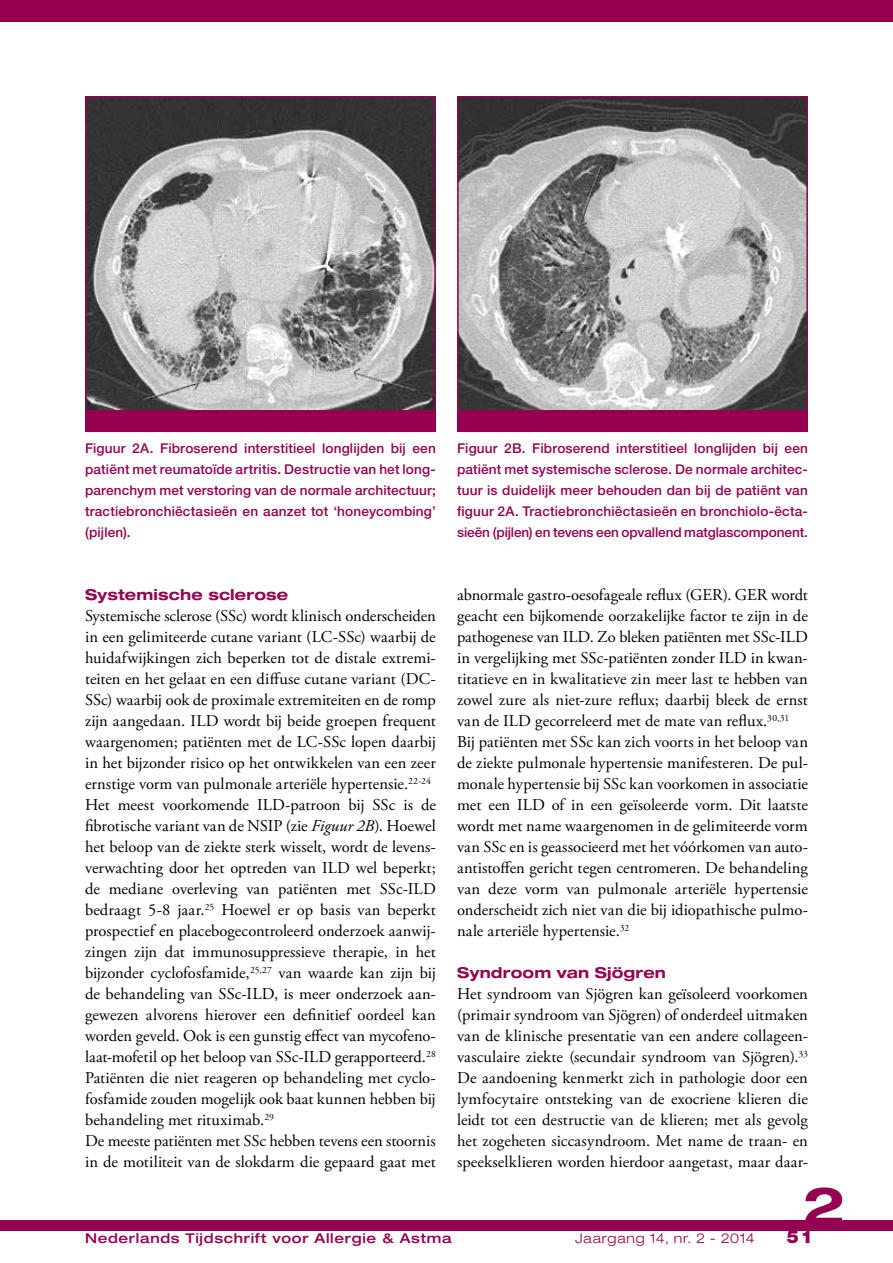
<style>
.page{position:relative;width:893px;height:1263px;background:#fff}
.page>*{position:absolute;margin:0;border:0;box-sizing:border-box;transform-origin:0 0}
.t1{font:700 expanded 52.5px "Helvetica Neue LT Std";color:#960050}
.t2{font:900 18px "Helvetica Neue LT Std";color:#960050}
.t3{font:16.5px/21px "Adobe Garamond Pro";color:#000}
.t4{font:700 expanded 15px "Helvetica Neue LT Std";letter-spacing:.01em;color:#960050}
.t5{font:500 13.5px/21px "Helvetica Neue LT Std";color:#960050;text-align:justify}
.t6{font:500 expanded 13.5px "Helvetica Neue LT Std";letter-spacing:.05em;color:#960050}
.t7{font:300 expanded 13.5px "Helvetica Neue LT Std";letter-spacing:.06em;color:#960050}
.s1{font-style:italic}
</style>
<div class="page">
<div style="left:0;top:1220px;width:893px;height:11px;background:#960050"></div>
<div style="left:0;top:0;width:893px;height:21px;background:#960050"></div>
<img style="left:460px;top:99px;width:345px;height:312px">
<img style="left:88px;top:99px;width:345px;height:312px">
<div style="left:85px;top:411px;width:351px;height:21px;background:#960050"></div>
<div style="left:457px;top:411px;width:351px;height:21px;background:#960050"></div>
<div style="left:85px;top:96px;width:351px;height:336px;border:2px solid #960050"></div>
<div style="left:457px;top:96px;width:351px;height:336px;border:2px solid #960050"></div>
<p class="t5" style="left:85px;top:438px;width:352px">Figuur 2A. Fibroserend interstitieel longlijden bij een patiënt met reumatoïde artritis. Destructie van het long&shy;parenchym met verstoring van de normale architectuur; tractiebronchiëctasieën en aanzet tot ‘honeycombing’ (pijlen).</p>
<p class="t5" style="left:457px;top:438px;width:352px">Figuur 2B. Fibroserend interstitieel longlijden bij een patiënt met systemische sclerose. De normale architec&shy;tuur is duidelijk meer behouden dan bij de patiënt van figuur 2A. Tractiebronchiëctasieën en bronchiolo-ëcta&shy;sieën (pijlen) en tevens een opvallend matglascomponent.</p>
<p class="t4" style="left:85px;top:585px;width:205px">Systemische sclerose</p>
<p class="t3" style="left:85px;top:606px;width:352px">Systemische sclerose (SSc) wordt klinisch onderscheiden in een gelimiteerde cutane variant (LC-SSc) waarbij de huidafwijkingen zich beperken tot de distale extremi&shy;teiten en het gelaat en een diffuse cutane variant (DC-SSc) waarbij ook de proximale extremiteiten en de romp zijn aangedaan. ILD wordt bij beide groepen frequent waargenomen; patiënten met de LC-SSc lopen daarbij in het bijzonder risico op het ontwikkelen van een zeer ernstige vorm van pulmonale arteriële hypertensie.<sup>22-24<br></sup>Het meest voorkomende ILD-patroon bij SSc is de fibrotische variant van de NSIP (zie <span class="s1">Figuur 2B</span>). Hoewel het beloop van de ziekte sterk wisselt, wordt de levens&shy;verwachting door het optreden van ILD wel beperkt; de mediane overleving van patiënten met SSc-ILD bedraagt 5-8 jaar.<sup>25</sup> Hoewel er op basis van beperkt prospectief en placebogecontroleerd onderzoek aanwij&shy;zingen zijn dat immunosuppressieve therapie, in het bijzonder cyclofosfamide,<sup>25,27</sup> van waarde kan zijn bij de behandeling van SSc-ILD, is meer onderzoek aan&shy;gewezen alvorens hierover een definitief oordeel kan worden geveld. Ook is een gunstig effect van mycofeno&shy;laat-mofetil op het beloop van SSc-ILD gerapporteerd.<sup>28<br></sup>Patiënten die niet reageren op behandeling met cyclo&shy;fosfamide zouden mogelijk ook baat kunnen hebben bij behandeling met rituximab.<sup>29<br></sup>De meeste patiënten met SSc hebben tevens een stoornis in de motiliteit van de slokdarm die gepaard gaat met</p>
<p class="t3" style="left:457px;top:585px;width:352px">abnormale gastro-oesofageale reflux (GER). GER wordt geacht een bijkomende oorzakelijke factor te zijn in de pathogenese van ILD. Zo bleken patiënten met SSc-ILD in vergelijking met SSc-patiënten zonder ILD in kwan&shy;titatieve en in kwalitatieve zin meer last te hebben van zowel zure als niet-zure reflux; daarbij bleek de ernst van de ILD gecorreleerd met de mate van reflux.<sup>30,31<br></sup>Bij patiënten met SSc kan zich voorts in het beloop van de ziekte pulmonale hypertensie manifesteren. De pul&shy;monale hypertensie bij SSc kan voorkomen in associatie met een ILD of in een geïsoleerde vorm. Dit laatste wordt met name waargenomen in de gelimiteerde vorm van SSc en is geassocieerd met het vóórkomen van auto&shy;antistoffen gericht tegen centromeren. De behandeling van deze vorm van pulmonale arteriële hypertensie onderscheidt zich niet van die bij idiopathische pulmo&shy;nale arteriële hypertensie.<sup>32</sup></p>
<p class="t4" style="left:457px;top:963px;width:210px">Syndroom van Sjögren</p>
<p class="t3" style="left:457px;top:984px;width:352px;text-align:justify">Het syndroom van Sjögren kan geïsoleerd voorkomen (primair syndroom van Sjögren) of onderdeel uitmaken van de klinische presentatie van een andere collageen&shy;vasculaire ziekte (secundair syndroom van Sjögren).<sup>33<br></sup>De aandoening kenmerkt zich in pathologie door een lymfocytaire ontsteking van de exocriene klieren die leidt tot een destructie van de klieren; met als gevolg het zogeheten siccasyndroom. Met name de traan- en speekselklieren worden hierdoor aangetast, maar daar-</p>
<h1 class="t1" style="left:802px;top:1173px;width:44px">2</h1>
<p class="t6" style="left:85px;top:1230px;width:368px">Nederlands Tijdschrift voor Allergie &amp; Astma</p>
<p class="t7" style="left:575px;top:1230px;width:181px">Jaargang 14, nr. 2 - 2014</p>
<p class="t2" style="left:787px;top:1226px;width:28px">51</p>
</div>
